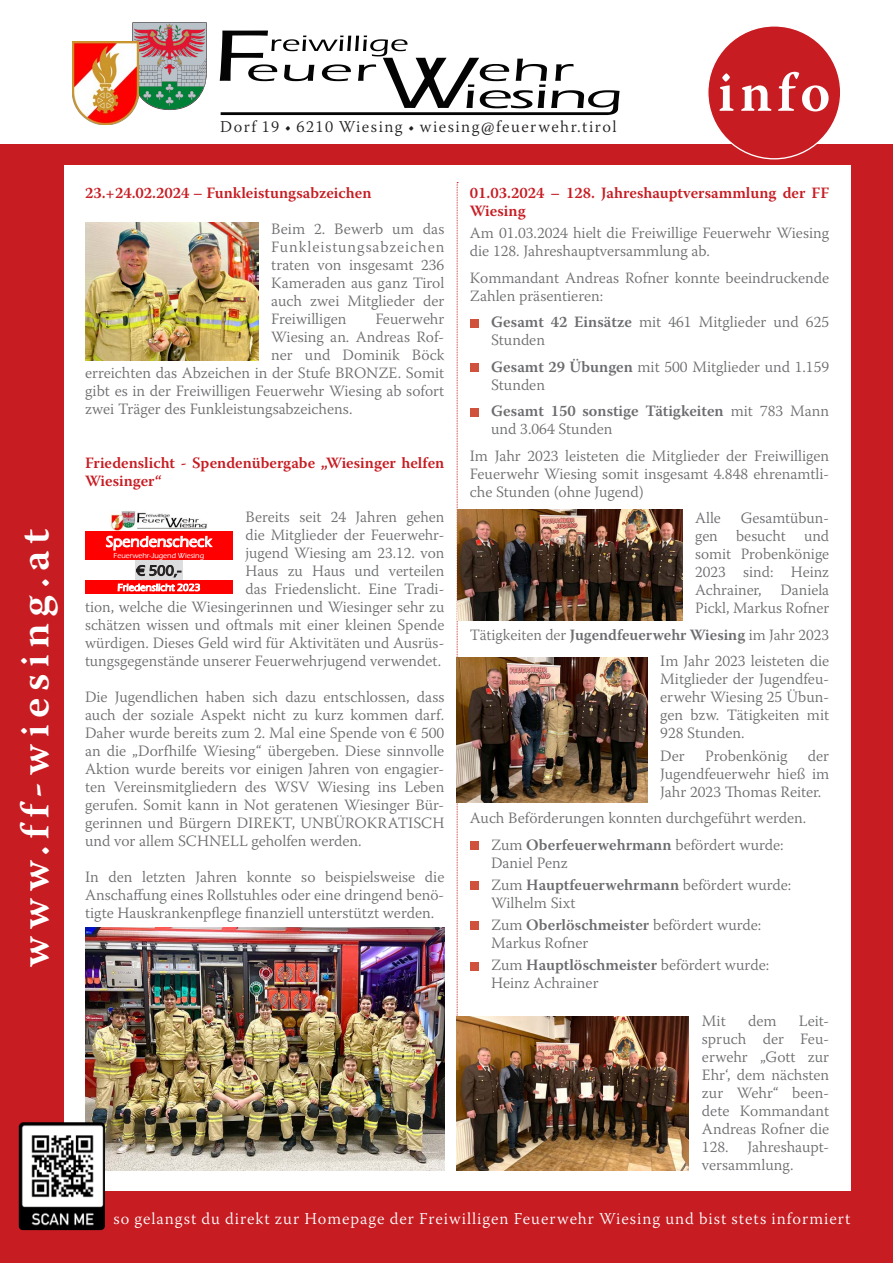
<style>
.page{position:relative;width:893px;height:1263px;background:#fff}
.page>*{position:absolute;margin:0;border:0;box-sizing:border-box;transform-origin:0 0}
.t1{font:600 55.65px "Warnock Pro";color:#fff}
.t2{font:600 40.8px "Warnock Pro";letter-spacing:.15em;color:#fff;scale:1.05 1}
.t3{font:300 16.5px "Warnock Pro";letter-spacing:.06em;color:#fff}
.t4{font:300 16.5px "Warnock Pro";letter-spacing:.09em;color:#231f20}
.t5{font:300 15.75px/18px "Warnock Pro";color:#6c6d70;text-align:justify}
.t6{font:600 15.75px/18px "Warnock Pro";color:#c61c22}
.t7{font:600 15.75px/18px "Warnock Pro";color:#6c6d70}
.t8{font:500 15.45px "Eras ITC";color:#fff}
.t9{font:500 14.85px "Eras ITC";color:#231f20}
.t10{font:500 10.2px "Eras ITC";color:#fff}
.t11{font:500 7.35px "Eras ITC";color:#fff}
.s1{font-weight:600}
.s2{font-weight:300}
</style>
<div class="page">
<div style="left:0;top:144px;width:893px;height:1119px;background:#c61c22"></div>
<div style="left:64px;top:165px;width:786px;height:1026px;background:#fff"></div>
<svg style="left:220px;top:31px;width:400px;height:84px"></svg>
<svg style="left:132px;top:22px;width:75px;height:88px;background:#9a918b"></svg>
<img style="left:73px;top:42px;width:66px;height:83px">
<div style="left:708px;top:26px;width:133px;height:133px;background:#c61c22;border-radius:50%"></div>
<svg style="left:457px;top:182px;width:1px;height:834px"></svg>
<img style="left:85px;top:223px;width:174px;height:137px">
<img style="left:85px;top:927px;width:359px;height:243px">
<img style="left:110px;top:511px;width:97px;height:20px">
<div style="left:85px;top:531px;width:148px;height:29px;background:#f00"></div>
<div style="left:85px;top:581px;width:148px;height:13px;background:#f00"></div>
<div style="left:135px;top:561px;width:48px;height:19px;background:#dcdddf"></div>
<div style="left:470px;top:319px;width:8px;height:8px;background:#d0523c"></div>
<div style="left:470px;top:363px;width:8px;height:9px;background:#d0523c"></div>
<div style="left:470px;top:408px;width:8px;height:8px;background:#d0523c"></div>
<div style="left:470px;top:841px;width:8px;height:9px;background:#d0523c"></div>
<div style="left:470px;top:881px;width:8px;height:9px;background:#d0523c"></div>
<div style="left:470px;top:922px;width:8px;height:8px;background:#d0523c"></div>
<div style="left:470px;top:962px;width:8px;height:8px;background:#d0523c"></div>
<img style="left:457px;top:510px;width:225px;height:110px">
<img style="left:457px;top:657px;width:190px;height:146px">
<img style="left:457px;top:1016px;width:231px;height:154px">
<img style="left:19px;top:1122px;width:86px;height:108px">
<h2 class="t2" style="left:11px;top:967px;width:419px;rotate:-90deg">www.ff-wiesing.at</h2>
<p class="t4" style="left:220px;top:117px;width:398px">Dorf 19 • 6210 Wiesing • wiesing@feuerwehr.tirol</p>
<h1 class="t1" style="left:718px;top:59px;width:114px">info</h1>
<p class="t6" style="left:85px;top:184px;width:288px">23.+24.02.2024 – Funkleistungsabzeichen</p>
<p class="t5" style="left:271px;top:220px;width:175px">Beim 2. Bewerb um das Funkleistungsabzeichen traten von insgesamt 236<br>Kameraden aus ganz Tirol auch zwei Mitglieder der Freiwilligen</p>
<p class="t5" style="left:375px;top:310px;width:71px">Feuerwehr</p>
<p class="t5" style="left:271px;top:328px;width:175px">Wiesing an. Andreas Rof-</p>
<p class="t5" style="left:271px;top:346px;width:175px">ner und Dominik Böck</p>
<p class="t5" style="left:85px;top:364px;width:361px">erreichten das Abzeichen in der Stufe BRONZE. Somit</p>
<p class="t5" style="left:85px;top:382px;width:361px">gibt es in der Freiwilligen Feuerwehr Wiesing ab sofort</p>
<p class="t5" style="left:85px;top:400px;width:269px">zwei Träger des Funkleistungsabzeichens.</p>
<p class="t6" style="left:85px;top:454px;width:361px">Friedenslicht - Spendenübergabe „Wiesinger helfen<br>Wiesinger“</p>
<p class="t5" style="left:85px;top:508px;width:361px;text-align:right">Bereits seit 24 Jahren gehen<br>die Mitglieder der Feuerwehr-<br>jugend Wiesing am 23.12. von<br>Haus zu Haus und verteilen<br>das Friedenslicht. Eine Tradi-<br>tion, welche die Wiesingerinnen und Wiesinger sehr zu schätzen wissen und oftmals mit einer kleinen Spende würdigen. Dieses Geld wird für Aktivitäten und Ausrüs&shy;tungsgegenstände unserer Feuerwehrjugend verwendet.</p>
<p class="t5" style="left:85px;top:688px;width:361px">Die Jugendlichen haben sich dazu entschlossen, dass auch der soziale Aspekt nicht zu kurz kommen darf.<br>Daher wurde bereits zum 2. Mal eine Spende von € 500 an die „Dorfhilfe Wiesing“ übergeben. Diese sinnvolle Aktion wurde bereits vor einigen Jahren von engagier&shy;ten Vereinsmitgliedern des WSV Wiesing ins Leben gerufen. Somit kann in Not geratenen Wiesinger Bür&shy;gerinnen und Bürgern DIREKT, UNBÜROKRATISCH und vor allem SCHNELL geholfen werden.</p>
<p class="t5" style="left:85px;top:868px;width:361px">In den letzten Jahren konnte so beispielsweise die Anschaffung eines Rollstuhles oder eine dringend benö&shy;tigte Hauskrankenpflege finanziell unterstützt werden.</p>
<p class="t8" style="left:106px;top:533px;width:108px">Spendenscheck</p>
<p class="t11" style="left:114px;top:551px;width:92px">Feuerwehr-Jugend Wiesing</p>
<p class="t10" style="left:117px;top:582px;width:84px">Friedenslicht 2023</p>
<p class="t9" style="left:136px;top:562px;width:46px">€ 500,-</p>
<p class="t6" style="left:470px;top:184px;width:361px">01.03.2024 – 128. Jahreshauptversammlung der FF<br>Wiesing</p>
<p class="t5" style="left:470px;top:224px;width:361px">Am 01.03.2024 hielt die Freiwillige Feuerwehr Wiesing die 128. Jahreshauptversammlung ab.</p>
<p class="t5" style="left:470px;top:268px;width:361px">Kommandant Andreas Rofner konnte beeindruckende<br>Zahlen präsentieren:</p>
<p class="t5" style="left:491px;top:313px;width:340px"><span class="s1">Gesamt 42 Einsätze</span> mit 461 Mitglieder und 625<br>Stunden</p>
<p class="t5" style="left:491px;top:357px;width:340px"><span class="s1">Gesamt 29 Übungen</span> mit 500 Mitglieder und 1.159<br>Stunden</p>
<p class="t7" style="left:491px;top:402px;width:340px">Gesamt 150 sonstige Tätigkeiten <span class="s2">mit 783 Mann und 3.064 Stunden</span></p>
<p class="t5" style="left:470px;top:446px;width:361px">Im Jahr 2023 leisteten die Mitglieder der Freiwilligen Feuerwehr Wiesing somit insgesamt 4.848 ehrenamtli&shy;che Stunden (ohne Jugend)</p>
<p class="t5" style="left:695px;top:509px;width:27px">Alle</p>
<p class="t5" style="left:695px;top:509px;width:136px;text-indent:46px">Gesamtübun&shy;gen besucht und somit Probenkönige 2023 sind: Heinz Achrainer, Daniela Pickl, Markus Rofner</p>
<p class="t5" style="left:470px;top:621px;width:361px;line-height:26.5px;text-align:right">Tätigkeiten der <span class="s1">Jugendfeuerwehr Wiesing</span> im Jahr 2023<br>Im Jahr 2023 leisteten die</p>
<p class="t5" style="left:660px;top:670px;width:170px">Mitglieder der Jugendfeu&shy;erwehr Wiesing 25 Übun&shy;gen bzw. Tätigkeiten mit 928 Stunden.</p>
<p class="t5" style="left:660px;top:746px;width:26px">Der</p>
<p class="t5" style="left:705px;top:746px;width:84px">Probenkönig</p>
<p class="t5" style="left:660px;top:746px;width:170px;text-indent:148px">der Jugendfeuerwehr hieß im Jahr 2023 Thomas Reiter.</p>
<p class="t5" style="left:470px;top:804px;width:338px;line-height:26.5px;text-align:center">Auch Beförderungen konnten durchgeführt werden.<br>Zum <span class="s1">Oberfeuerwehrmann</span> befördert wurde:</p>
<p class="t5" style="left:491px;top:851px;width:302px;line-height:22.2px">Daniel Penz<br>Zum <span class="s1">Hauptfeuerwehrmann</span> befördert wurde:</p>
<p class="t5" style="left:491px;top:891px;width:272px;line-height:22.2px">Wilhelm Sixt<br>Zum <span class="s1">Oberlöschmeister</span> befördert wurde:</p>
<p class="t5" style="left:491px;top:932px;width:280px;line-height:22.2px">Markus Rofner<br>Zum <span class="s1">Hauptlöschmeister</span> befördert wurde:</p>
<p class="t5" style="left:491px;top:974px;width:109px">Heinz Achrainer</p>
<p class="t5" style="left:702px;top:1012px;width:25px">Mit</p>
<p class="t5" style="left:748px;top:1012px;width:30px">dem</p>
<p class="t5" style="left:702px;top:1012px;width:129px;text-indent:97px">Leit&shy;spruch der Feu&shy;erwehr „Gott zur Ehr‘, dem nächsten zur Wehr“ been&shy;dete Kommandant Andreas Rofner die 128. Jahreshaupt&shy;versammlung.</p>
<p class="t3" style="left:113px;top:1209px;width:738px">so gelangst du direkt zur Homepage der Freiwilligen Feuerwehr Wiesing und bist stets informiert</p>
</div>
